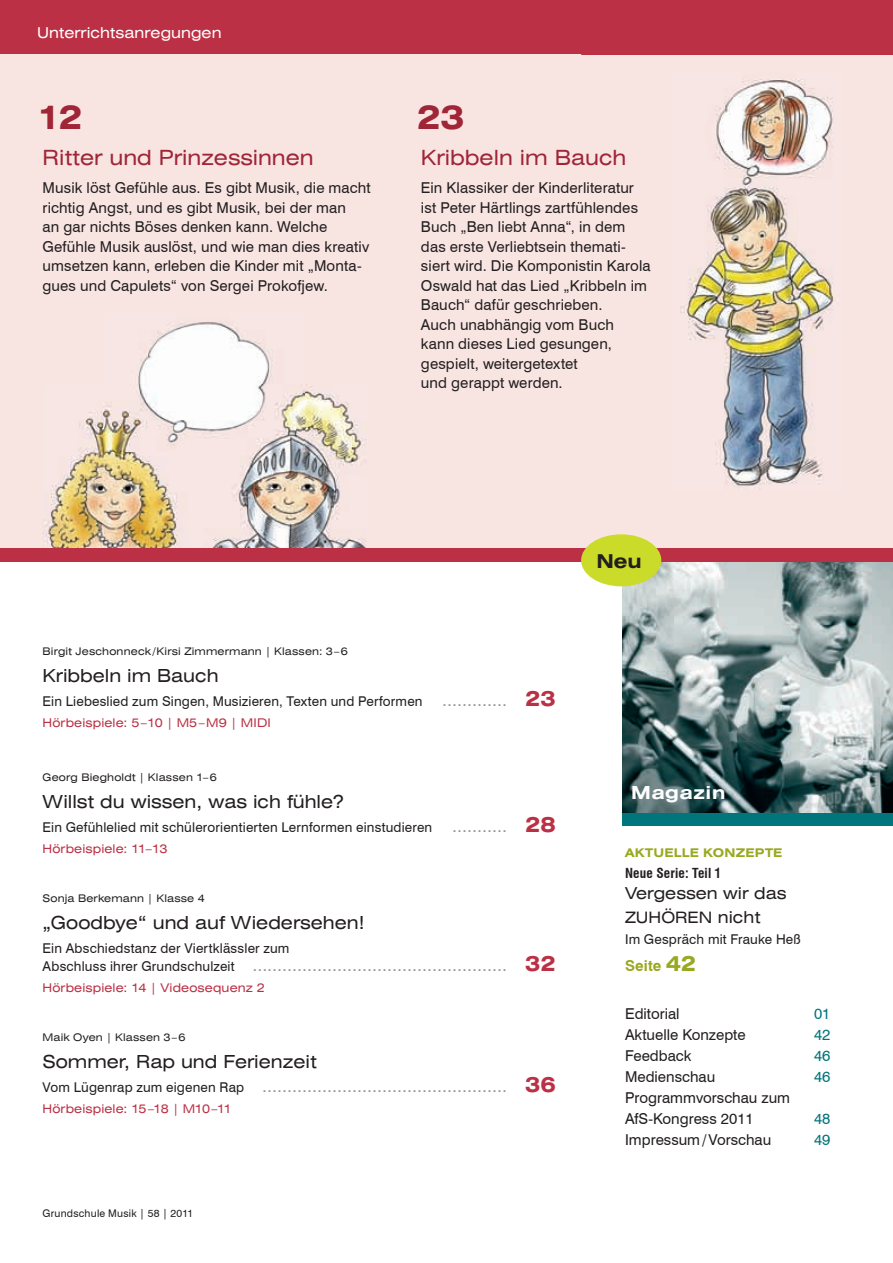
<style>
.page{position:relative;width:893px;height:1263px;background:#fff}
.page>*{position:absolute;margin:0;border:0;box-sizing:border-box;transform-origin:0 0}
.t1{font:700 expanded 33px "Swiss 721 BT";color:#9f2537}
.t2{font:expanded 21px "Swiss 721 BT";color:#9f2537}
.t3{font:700 expanded 19.05px "Swiss 721 BT";color:#231f20}
.t4{font:expanded 18px "Swiss 721 BT";color:#231f20}
.t5{font:700 expanded 18px "Swiss 721 BT";letter-spacing:.03em;color:#fff}
.t6{font:expanded 16.5px "Swiss 721 BT";color:#231f20}
.t7{font:expanded 15.75px "Swiss 721 BT";color:#231f20}
.t8{font:15px/19.5px "Swiss 721 BT";letter-spacing:.005em;color:#231f20}
.t9{font:expanded 15px "Swiss 721 BT";color:#939598}
.t10{font:expanded 15px "Swiss 721 BT";color:#fff}
.t11{font:15px "Swiss 721 BT";color:#00757b}
.t12{font:700 15px "Swiss 721 BT";letter-spacing:.01em;color:#99a91f}
.t13{font:13.5px "Swiss 721 BT";letter-spacing:.015em;color:#231f20}
.t14{font:700 condensed 13.5px "Swiss 721 BT";letter-spacing:.01em;color:#231f20}
.t15{font:expanded 12px "Swiss 721 BT";letter-spacing:.01em;color:#bb3044}
.t16{font:700 expanded 12px "Swiss 721 BT";letter-spacing:.02em;color:#99a91f}
.t17{font:expanded 10.5px "Swiss 721 BT";letter-spacing:.015em;color:#231f20}
.t18{font:10.5px "Swiss 721 BT";letter-spacing:.02em;color:#231f20}
.s1{font-weight:700;font-size:21px;color:#bb3044}
.s2{font-stretch:normal;font-size:13.5px;color:#231f20}
.s3{font-size:16.5px}
.s4{font-stretch:expanded;font-size:21px}
</style>
<div class="page">
<img style="left:622px;top:561px;width:271px;height:252px">
<div style="left:0;top:28px;width:893px;height:526px;background:#f8e5e2"></div>
<hr style="left:0;top:332px;width:1px;height:222px;background:#bb3044">
<div style="left:0;top:0;width:893px;height:54px;background:#bb3044"></div>
<div style="left:0;top:548px;width:893px;height:13px;background:#bb3044"></div>
<div style="left:622px;top:813px;width:271px;height:13px;background:#00757b"></div>
<div style="left:581px;top:534px;width:80px;height:52px;background:#cadb2a;border-radius:50%"></div>
<img style="left:43px;top:384px;width:324px;height:164px">
<img style="left:680px;top:79px;width:154px;height:407px">
<img style="left:104px;top:322px;width:200px;height:130px">
<p class="t10" style="left:37px;top:24px;width:186px">Unterrichtsanregungen</p>
<h1 class="t1" style="left:37px;top:97px;width:47px">12</h1>
<h2 class="t2" style="left:43px;top:145px;width:273px">Ritter und Prinzessinnen</h2>
<p class="t8" style="left:43px;top:178px;width:330px">Musik löst Gefühle aus. Es gibt Musik, die macht richtig Angst, und es gibt Musik, bei der man<br>an gar nichts Böses denken kann. Welche Gefühle Musik auslöst, und wie man dies kreativ umsetzen kann, erleben die Kinder mit „Monta&shy;gues und Capulets“ von Sergei Prokofjew.</p>
<h1 class="t1" style="left:417px;top:97px;width:49px">23</h1>
<h2 class="t2" style="left:421px;top:145px;width:207px">Kribbeln im Bauch</h2>
<p class="t8" style="left:421px;top:178px;width:231px">Ein Klassiker der Kinderliteratur ist Peter Härtlings zartfühlendes<br>Buch „Ben liebt Anna“, in dem das erste Verliebtsein themati&shy;siert wird. Die Komponistin Karola<br>Oswald hat das Lied „Kribbeln im<br>Bauch“ dafür geschrieben.<br>Auch unabhängig vom Buch kann dieses Lied gesungen, gespielt, weitergetextet<br>und gerappt werden.</p>
<p class="t3" style="left:596px;top:549px;width:47px">Neu</p>
<p class="t17" style="left:43px;top:645px;width:307px">Birgit Jeschonneck / Kirsi Zimmermann | Klassen: 3 – 6</p>
<p class="t4" style="left:43px;top:665px;width:178px">Kribbeln im Bauch</p>
<p class="t13" style="left:43px;top:693px;width:382px">Ein Liebeslied zum Singen, Musizieren, Texten und Performen</p>
<p class="t9" style="left:442px;top:691px;width:115px">............. <span class="s1">23</span></p>
<p class="t15" style="left:43px;top:716px;width:230px">Hörbeispiele: 5 – 10 | M5 – M9 | MIDI</p>
<p class="t17" style="left:43px;top:771px;width:176px">Georg Biegholdt | Klassen 1– 6</p>
<p class="t4" style="left:43px;top:791px;width:303px">Willst du wissen, was ich fühle?</p>
<p class="t13" style="left:43px;top:819px;width:391px">Ein Gefühlelied mit schülerorientierten Lernformen einstudieren</p>
<p class="t9" style="left:452px;top:818px;width:105px">........... <span class="s1">28</span></p>
<p class="t15" style="left:43px;top:842px;width:126px">Hörbeispiele: 11– 13</p>
<p class="t17" style="left:43px;top:892px;width:164px">Sonja Berkemann | Klasse 4</p>
<p class="t4" style="left:43px;top:912px;width:324px">„Goodbye“ und auf Wiedersehen!</p>
<p class="t13" style="left:43px;top:940px;width:248px">Ein Abschiedstanz der Viertklässler zum</p>
<p class="t9" style="left:43px;top:957px;width:515px"><span class="s2">Abschluss ihrer Grundschulzeit</span> ................................................... <span class="s1">32</span></p>
<p class="t15" style="left:43px;top:981px;width:224px">Hörbeispiele: 14 | Videosequenz 2</p>
<p class="t17" style="left:43px;top:1031px;width:144px">Maik Oyen | Klassen 3 – 6</p>
<p class="t4" style="left:43px;top:1050px;width:276px">Sommer, Rap und Ferienzeit</p>
<p class="t9" style="left:43px;top:1077px;width:515px"><span class="s2">Vom Lügenrap zum eigenen Rap</span> ................................................. <span class="s1">36</span></p>
<p class="t15" style="left:43px;top:1101px;width:191px">Hörbeispiele: 15 –18 | M10 –11</p>
<p class="t18" style="left:43px;top:1207px;width:152px">Grundschule Musik | 58 | 2011</p>
<p class="t5" style="left:631px;top:782px;width:96px">Magazin</p>
<p class="t16" style="left:625px;top:846px;width:159px">AKTUELLE KONZEPTE</p>
<p class="t14" style="left:625px;top:865px;width:98px">Neue Serie: Teil 1</p>
<p class="t6" style="left:625px;top:883px;width:163px">Vergessen wir das</p>
<p class="t7" style="left:625px;top:908px;width:137px">ZUHÖREN <span class="s3">nicht</span></p>
<p class="t13" style="left:625px;top:931px;width:177px">Im Gespräch mit Frauke Heß</p>
<p class="t12" style="left:625px;top:957px;width:73px">Seite <span class="s4">42</span></p>
<p class="t8" style="left:625px;top:1004px;width:56px">Editorial</p>
<p class="t11" style="left:814px;top:1004px;width:18px">01</p>
<p class="t8" style="left:625px;top:1025px;width:122px">Aktuelle Konzepte</p>
<p class="t11" style="left:814px;top:1025px;width:18px">42</p>
<p class="t8" style="left:625px;top:1046px;width:68px">Feedback</p>
<p class="t11" style="left:814px;top:1046px;width:18px">46</p>
<p class="t8" style="left:625px;top:1067px;width:92px">Medienschau</p>
<p class="t11" style="left:814px;top:1067px;width:18px">46</p>
<p class="t8" style="left:625px;top:1087px;width:167px;line-height:21px">Programmvorschau zum<br>AfS-Kongress 2011</p>
<p class="t11" style="left:814px;top:1109px;width:18px">48</p>
<p class="t8" style="left:625px;top:1130px;width:148px">Impressum / Vorschau</p>
<p class="t11" style="left:814px;top:1130px;width:18px">49</p>
</div>
